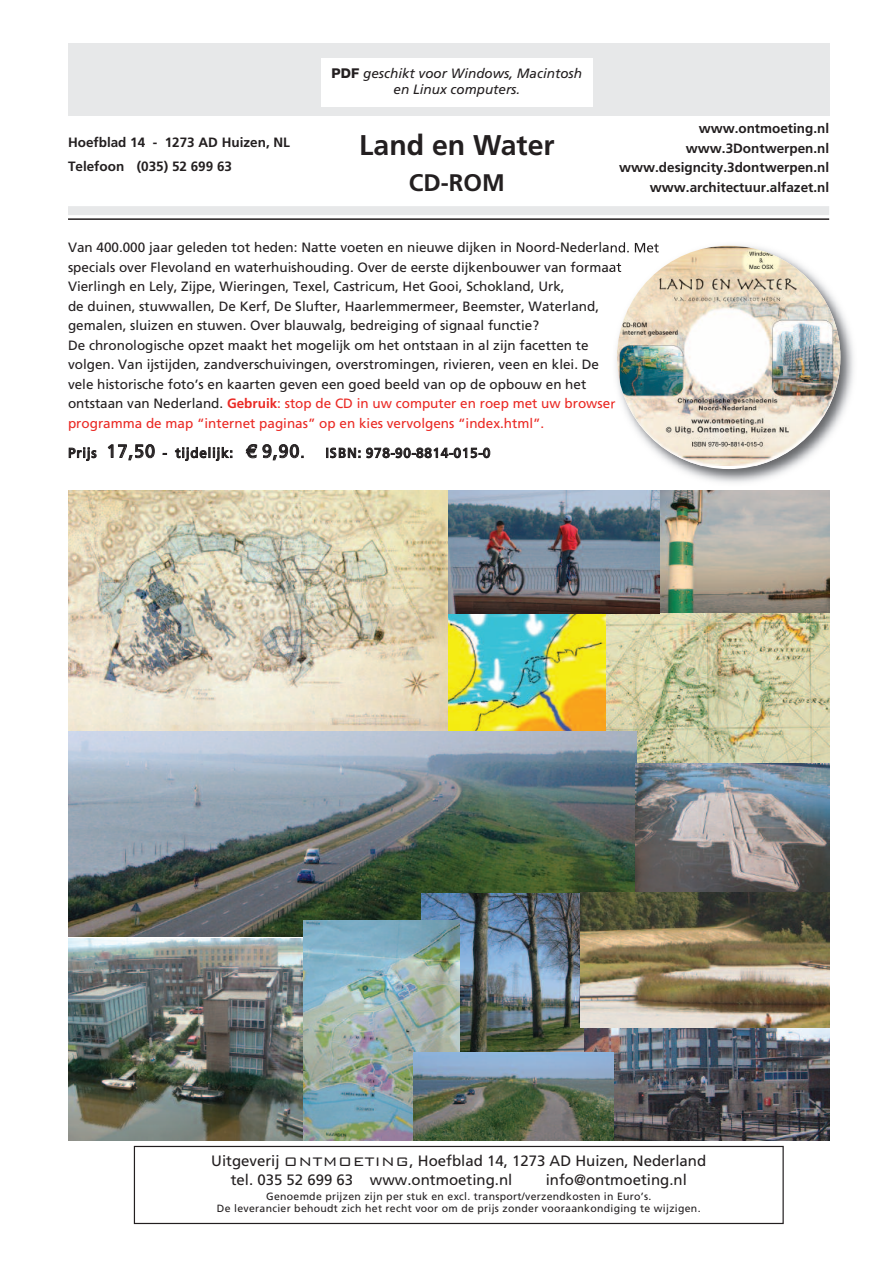
<style>
.page{position:relative;width:893px;height:1263px;background:#fff}
.page>*{position:absolute;margin:0;border:0;box-sizing:border-box;transform-origin:0 0}
.t1{font:700 28.5px "Frutiger";color:#231f20}
.t2{font:700 24px "Frutiger";color:#231f20}
.t3{font:15px/18.6px "Frutiger";color:#231f20}
.t4{font:13.5px/19.5px "Frutiger";color:#231f20}
.t5{font:700 13.5px/19.5px "Frutiger";color:#231f20}
.t6{font:italic 13.5px/16.2px "Frutiger";color:#231f20;text-align:center}
.t7{font:13.5px "Frutiger";letter-spacing:.055em;color:#231f20}
.t8{font:10.5px/12px "Frutiger";letter-spacing:.03em;color:#231f20;text-align:center}
.s1{font-family:"Helvetica Neue";font-weight:800;font-style:normal}
.s2{font-weight:700;color:#ea2924}
.s3{color:#ea2924}
.s4{font-size:18px}
.s5{font-family:"Linotype Euro Font Ato F";font-size:18px}
.s6{font-family:"Bank Gothic";font-weight:300;font-size:16.5px}
</style>
<div class="page">
<div style="left:68px;top:206px;width:761px;height:9px;background:#e7e8e9"></div>
<div style="left:68px;top:43px;width:761px;height:73px;background:#e7e8e9"></div>
<hr style="left:68px;top:218px;width:761px;height:2px;background:#231f20">
<img style="left:660px;top:490px;width:169px;height:123px">
<img style="left:447px;top:613px;width:159px;height:118px">
<img style="left:606px;top:613px;width:223px;height:150px">
<img style="left:584px;top:1028px;width:245px;height:113px">
<img style="left:447px;top:490px;width:213px;height:123px">
<img style="left:68px;top:491px;width:379px;height:240px">
<img style="left:68px;top:731px;width:569px;height:206px">
<img style="left:68px;top:938px;width:263px;height:203px">
<img style="left:636px;top:763px;width:193px;height:129px">
<div style="left:134px;top:1146px;width:650px;height:78px;border:1px solid #231f20"></div>
<img style="left:422px;top:893px;width:162px;height:159px">
<div style="left:321px;top:58px;width:271px;height:49px;background:#fff"></div>
<img style="left:304px;top:920px;width:155px;height:220px">
<img style="left:413px;top:1052px;width:200px;height:89px">
<img style="left:581px;top:892px;width:248px;height:136px">
<img style="left:611px;top:242px;width:243px;height:241px">
<img style="left:617px;top:246px;width:223px;height:219px">
<p class="t5" style="left:68px;top:131px;width:224px;line-height:24px">Hoefblad 14 - 1273 AD Huizen, NL<br>Telefoon (035) 52 699 63</p>
<p class="t6" style="left:332px;top:66px;width:252px"><span class="s1">PDF</span> geschikt voor Windows, Macintosh en Linux computers.</p>
<h1 class="t1" style="left:359px;top:134px;width:197px">Land en Water</h1>
<h2 class="t2" style="left:409px;top:173px;width:97px">CD-ROM</h2>
<p class="t5" style="left:619px;top:120px;width:211px;text-align:right">www.ontmoeting.nl www.3Dontwerpen.nl www.designcity.3dontwerpen.nl www.architectuur.alfazet.nl</p>
<p class="t4" style="left:68px;top:239px;width:593px">Van 400.000 jaar geleden tot heden: Natte voeten en nieuwe dijken in Noord-Nederland. Met specials over Flevoland en waterhuishouding. Over de eerste dijkenbouwer van formaat Vierlingh en Lely, Zijpe, Wieringen, Texel, Castricum, Het Gooi, Schokland, Urk,<br>de duinen, stuwwallen, De Kerf, De Slufter, Haarlemmermeer, Beemster, Waterland, gemalen, sluizen en stuwen. Over blauwalg, bedreiging of signaal functie?<br>De chronologische opzet maakt het mogelijk om het ontstaan in al zijn facetten te<br>volgen. Van ijstijden, zandverschuivingen, overstromingen, rivieren, veen en klei. De<br>vele historische foto’s en kaarten geven een goed beeld van op de opbouw en het<br>ontstaan van Nederland. <span class="s2">Gebruik</span><span class="s3">: stop de CD in uw computer en roep met uw browser programma de map “internet paginas” op en kies vervolgens “index.html”.</span></p>
<p class="t7" style="left:68px;top:447px;width:238px">Prijs <span class="s4">17,50</span> - tijdelijk: <span class="s5">e</span> <span class="s4">9,90</span>.</p>
<p class="t7" style="left:325px;top:447px;width:167px">ISBN: 978-90-8814-015-0</p>
<p class="t3" style="left:231px;top:1153px;width:477px;text-indent:-19px">Uitgeverij <span class="s6">ONTMOETING</span>, Hoefblad 14, 1273 AD Huizen, Nederland tel. 035 52 699 63 www.ontmoeting.nl</p>
<p class="t3" style="left:546px;top:1171px;width:143px">info@ontmoeting.nl</p>
<p class="t8" style="left:217px;top:1191px;width:485px">Genoemde prijzen zijn per stuk en excl. transport/verzendkosten in Euro’s.<br>De leverancier behoudt zich het recht voor om de prijs zonder vooraankondiging te wijzigen.</p>
</div>
